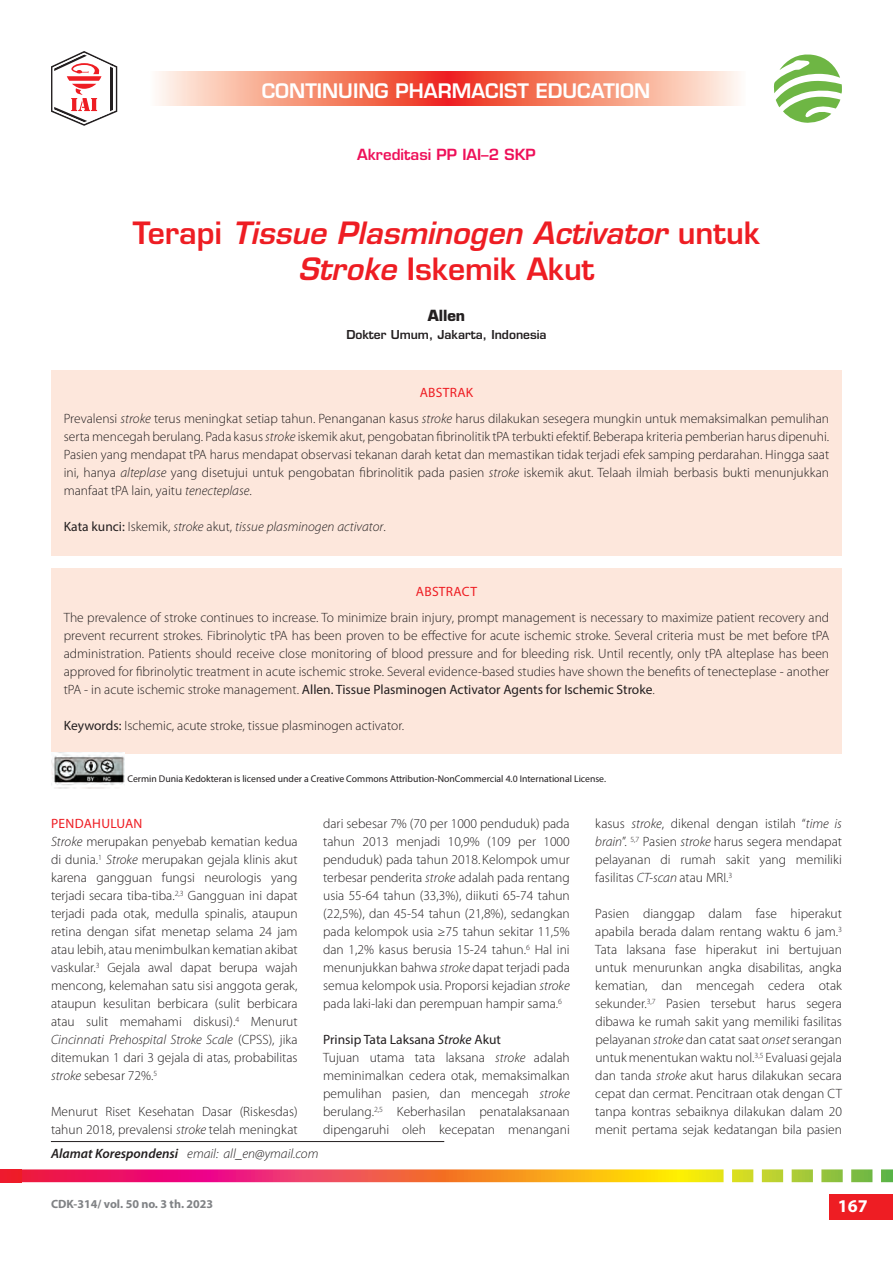
<style>
.page{position:relative;width:893px;height:1263px;background:#fff}
.page>*{position:absolute;margin:0;border:0;box-sizing:border-box;transform-origin:0 0}
.Eurostile_-_H1{font:italic 600 30px/36px "Eurostile LT Std";color:#ee1d23;text-align:center}
.t1{font:600 19.5px "Eurostile LT Std";color:#fff}
.t2{font:700 18px "Myriad Pro";color:#fff}
.t3{font:600 15px "Eurostile LT Std";color:#ee1059}
.Eurostile_-_H2{font:700 15px "Eurostile LT Std";color:#231f20}
.MP_default{font:300 13.5px/18px "Myriad Pro";color:#231f20;text-align:justify}
.MP_abstrak_default{font:300 13.5px/18px "Myriad Pro";color:#231f20;text-align:justify}
.MP_abstrak_default-2{font:italic 300 13.5px "Myriad Pro";color:#231f20}
.Korespondensi_H2{font:italic 300 13.5px "Myriad Pro";color:#231f20}
.MP_H2{font:13.5px "Myriad Pro";color:#231f20}
.MP_abstrak_H1___colo{font:13.5px "Myriad Pro";letter-spacing:.02em;color:#ee1d23}
.MP_H1___color{font:13.5px "Myriad Pro";letter-spacing:.02em;color:#ee1d23}
.Eurostile_-_H3_BR{font:600 12px "Eurostile LT Std";color:#231f20}
.t4{font:700 12px "Myriad Pro";color:#808285}
.t5{font:9.75px "Myriad Pro";color:#231f20}
.s1{font-style:normal}
.s2{font-style:italic}
.s3{font-weight:400;font-style:normal}
.s4{font-weight:400}
.s5{font-weight:600}
</style>
<div class="page">
<div style="left:829px;top:1194px;width:64px;height:26px;background:#ee1d23"></div>
<svg style="left:21px;top:1169px;width:872px;height:13px;background:#e87f51"></svg>
<div style="left:0;top:1169px;width:21px;height:13px;background:#ee1b2b"></div>
<svg style="left:773px;top:54px;width:69px;height:69px"></svg>
<svg style="left:158px;top:72px;width:290px;height:33px;background:#f5917b"></svg>
<svg style="left:448px;top:72px;width:291px;height:33px;background:#f5917b"></svg>
<svg style="left:51px;top:51px;width:66px;height:75px"></svg>
<div style="left:51px;top:370px;width:791px;height:185px;background:#fde7dc"></div>
<div style="left:51px;top:568px;width:791px;height:185px;background:#fde7dc"></div>
<img style="left:51px;top:753px;width:74px;height:35px">
<hr style="left:51px;top:1141px;width:393px;height:1px;background:#231f20">
<h2 class="t1" style="left:262px;top:79px;width:390px">CONTINUING PHARMACIST EDUCATION</h2>
<p class="t3" style="left:357px;top:145px;width:180px">Akreditasi PP IAI–2 SKP</p>
<p class="Eurostile_-_H1" style="left:133px;top:215px;width:629px"><span class="s1">Terapi</span> Tissue Plasminogen Activator <span class="s1">untuk<br></span>Stroke <span class="s1">Iskemik Akut</span></p>
<p class="Eurostile_-_H2" style="left:428px;top:306px;width:39px">Allen</p>
<p class="Eurostile_-_H3_BR" style="left:346px;top:327px;width:202px">Dokter Umum, Jakarta, Indonesia</p>
<p class="MP_abstrak_H1___colo" style="left:420px;top:384px;width:55px">ABSTRAK</p>
<p class="MP_abstrak_default" style="left:64px;top:410px;width:767px">Prevalensi <span class="s2">stroke</span> terus meningkat setiap tahun. Penanganan kasus <span class="s2">stroke</span> harus dilakukan sesegera mungkin untuk memaksimalkan pemulihan serta mencegah berulang. Pada kasus <span class="s2">stroke</span> iskemik akut, pengobatan fibrinolitik tPA terbukti efektif. Beberapa kriteria pemberian harus dipenuhi.<br>Pasien yang mendapat tPA harus mendapat observasi tekanan darah ketat dan memastikan tidak terjadi efek samping perdarahan. Hingga saat ini, hanya <span class="s2">alteplase</span> yang disetujui untuk pengobatan fibrinolitik pada pasien <span class="s2">stroke</span> iskemik akut. Telaah ilmiah berbasis bukti menunjukkan manfaat tPA lain, yaitu <span class="s2">tenecteplase</span>.</p>
<p class="MP_abstrak_default-2" style="left:64px;top:519px;width:323px"><span class="s3">Kata kunci:</span> <span class="s1">Iskemik,</span> stroke <span class="s1">akut,</span> tissue plasminogen activator<span class="s1">.</span></p>
<p class="MP_abstrak_H1___colo" style="left:416px;top:583px;width:63px">ABSTRACT</p>
<p class="MP_abstrak_default" style="left:64px;top:608px;width:767px">The prevalence of stroke continues to increase. To minimize brain injury, prompt management is necessary to maximize patient recovery and prevent recurrent strokes. Fibrinolytic tPA has been proven to be effective for acute ischemic stroke. Several criteria must be met before tPA administration. Patients should receive close monitoring of blood pressure and for bleeding risk. Until recently, only tPA alteplase has been approved for fibrinolytic treatment in acute ischemic stroke. Several evidence-based studies have shown the benefits of tenecteplase - another tPA - in acute ischemic stroke management. <span class="s4">Allen. Tissue Plasminogen Activator Agents for Ischemic Stroke</span>.</p>
<p class="MP_abstrak_default" style="left:64px;top:716px;width:342px"><span class="s4">Keywords:</span> Ischemic, acute stroke, tissue plasminogen activator.</p>
<p class="t5" style="left:127px;top:772px;width:480px">Cermin Dunia Kedokteran is licensed under a Creative Commons Attribution-NonCommercial 4.0 International License.</p>
<p class="MP_H1___color" style="left:51px;top:815px;width:93px">PENDAHULUAN</p>
<p class="MP_default" style="left:51px;top:833px;width:248px"><span class="s2">Stroke</span> merupakan penyebab kematian kedua di dunia.<sup>1</sup> <span class="s2">Stroke</span> merupakan gejala klinis akut karena gangguan fungsi neurologis yang terjadi secara tiba-tiba.<sup>2,3</sup> Gangguan ini dapat terjadi pada otak, medulla spinalis, ataupun retina dengan sifat menetap selama 24 jam atau lebih, atau menimbulkan kematian akibat vaskular.<sup>3</sup> Gejala awal dapat berupa wajah mencong, kelemahan satu sisi anggota gerak, ataupun kesulitan berbicara (sulit berbicara atau sulit memahami diskusi).<sup>4</sup> Menurut <span class="s2">Cincinnati Prehospital Stroke Scale</span> (CPSS), jika ditemukan 1 dari 3 gejala di atas, probabilitas <span class="s2">stroke</span> sebesar 72%.<sup>5</sup></p>
<p class="MP_default" style="left:51px;top:1103px;width:248px">Menurut Riset Kesehatan Dasar (Riskesdas) tahun 2018, prevalensi <span class="s2">stroke</span> telah meningkat</p>
<p class="MP_default" style="left:323px;top:815px;width:248px">dari sebesar 7% (70 per 1000 penduduk) pada tahun 2013 menjadi 10,9% (109 per 1000 penduduk) pada tahun 2018. Kelompok umur terbesar penderita <span class="s2">stroke</span> adalah pada rentang usia 55-64 tahun (33,3%), diikuti 65-74 tahun (22,5%), dan 45-54 tahun (21,8%), sedangkan pada kelompok usia ≥75 tahun sekitar 11,5% dan 1,2% kasus berusia 15-24 tahun.<sup>6</sup> Hal ini menunjukkan bahwa <span class="s2">stroke</span> dapat terjadi pada semua kelompok usia. Proporsi kejadian <span class="s2">stroke </span>pada laki-laki dan perempuan hampir sama.<sup>6</sup></p>
<p class="MP_H2" style="left:323px;top:1031px;width:179px">Prinsip Tata Laksana <span class="s2">Stroke</span> Akut</p>
<p class="MP_default" style="left:323px;top:1049px;width:248px">Tujuan utama tata laksana <span class="s2">stroke</span> adalah meminimalkan cedera otak, memaksimalkan pemulihan pasien, dan mencegah <span class="s2">stroke </span>berulang.<sup>2,5</sup> Keberhasilan penatalaksanaan dipengaruhi oleh kecepatan menangani</p>
<p class="Korespondensi_H2" style="left:51px;top:1145px;width:269px"><span class="s5">Alamat Korespondensi</span> email: all_en@ymail.com</p>
<p class="MP_default" style="left:595px;top:815px;width:248px">kasus <span class="s2">stroke</span>, dikenal dengan istilah “<span class="s2">time is brain</span>”. <sup>5,7</sup> Pasien <span class="s2">stroke</span> harus segera mendapat pelayanan di rumah sakit yang memiliki fasilitas <span class="s2">CT-scan</span> atau MRI.<sup>3</sup></p>
<p class="MP_default" style="left:595px;top:905px;width:248px">Pasien dianggap dalam fase hiperakut apabila berada dalam rentang waktu 6 jam.<sup>3<br></sup>Tata laksana fase hiperakut ini bertujuan untuk menurunkan angka disabilitas, angka kematian, dan mencegah cedera otak sekunder.<sup>3,7</sup> Pasien tersebut harus segera dibawa ke rumah sakit yang memiliki fasilitas pelayanan <span class="s2">stroke</span> dan catat saat <span class="s2">onset</span> serangan untuk menentukan waktu nol.<sup>3,5</sup> Evaluasi gejala dan tanda <span class="s2">stroke</span> akut harus dilakukan secara cepat dan cermat. Pencitraan otak dengan CT tanpa kontras sebaiknya dilakukan dalam 20 menit pertama sejak kedatangan bila pasien</p>
<p class="t4" style="left:51px;top:1196px;width:164px">CDK-314/ vol. 50 no. 3 th. 2023</p>
<h3 class="t2" style="left:838px;top:1194px;width:31px">167</h3>
</div>
